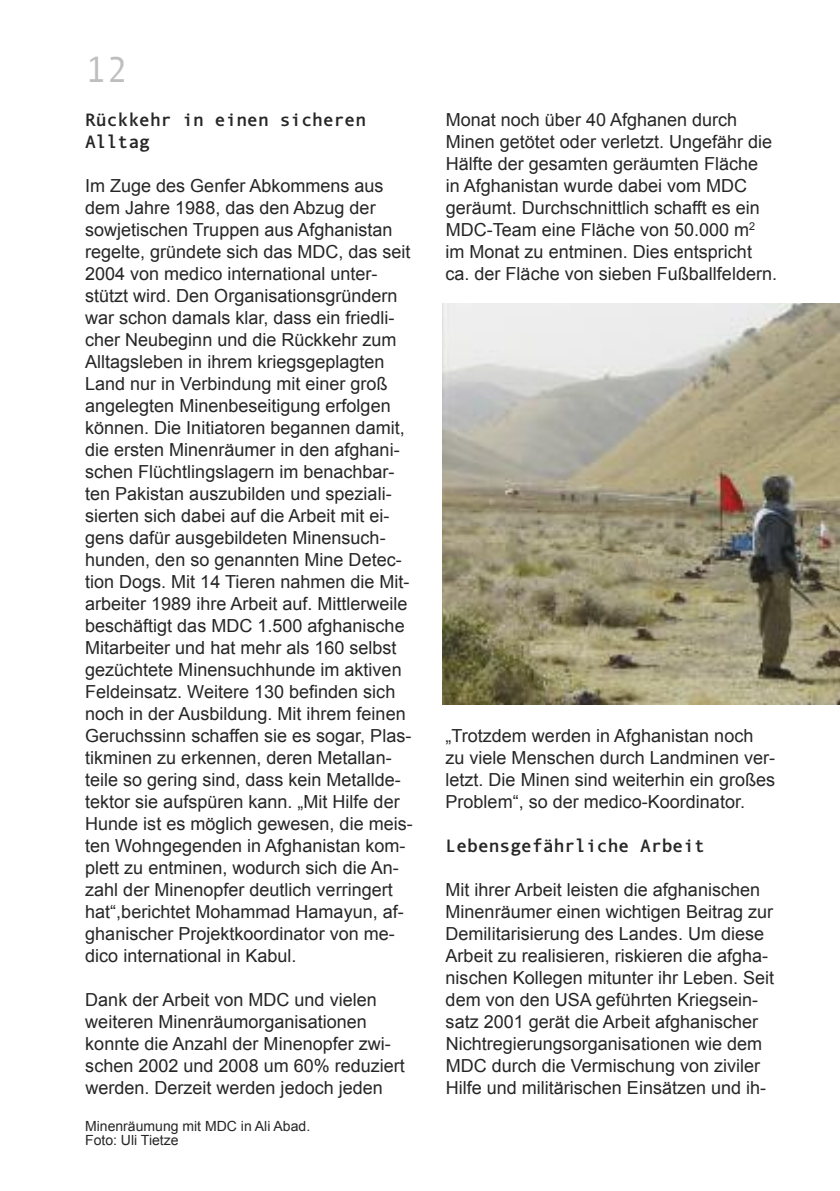
<style>
.page{position:relative;width:840px;height:1191px;background:#fff}
.page>*{position:absolute;margin:0;border:0;box-sizing:border-box;transform-origin:0 0}
.t1{font:36px "Andale Mono";color:#bebebe}
.t2{font:18px/22px "Arial";color:#272627}
.t3{font:700 18px/22px "Andale Mono";color:#272627}
.t4{font:14px/14px "Arial";color:#272627}
</style>
<div class="page">
<img style="left:442px;top:303px;width:397px;height:401px">
<h1 class="t1" style="left:85px;top:49px;width:45px">12</h1>
<p class="t3" style="left:85px;top:110px;width:282px">Rückkehr in einen sicheren<br>Alltag</p>
<p class="t2" style="left:85px;top:174px;width:329px">Im Zuge des Genfer Abkommens aus dem Jahre 1988, das den Abzug der sowjetischen Truppen aus Afghanistan regelte, gründete sich das MDC, das seit 2004 von medico international unter&shy;stützt wird. Den Organisationsgründern war schon damals klar, dass ein friedli&shy;cher Neubeginn und die Rückkehr zum Alltagsleben in ihrem kriegsgeplagten Land nur in Verbindung mit einer groß angelegten Minenbeseitigung erfolgen können. Die Initiatoren begannen damit, die ersten Minenräumer in den afghani&shy;schen Flüchtlingslagern im benachbar&shy;ten Pakistan auszubilden und speziali&shy;sierten sich dabei auf die Arbeit mit ei&shy;gens dafür ausgebildeten Minensuch&shy;hunden, den so genannten Mine Detec&shy;tion Dogs. Mit 14 Tieren nahmen die Mit&shy;arbeiter 1989 ihre Arbeit auf. Mittlerweile beschäftigt das MDC 1.500 afghanische Mitarbeiter und hat mehr als 160 selbst gezüchtete Minensuchhunde im aktiven Feldeinsatz. Weitere 130 befinden sich noch in der Ausbildung. Mit ihrem feinen Geruchssinn schaffen sie es sogar, Plas&shy;tikminen zu erkennen, deren Metallan&shy;teile so gering sind, dass kein Metallde&shy;tektor sie aufspüren kann. „Mit Hilfe der Hunde ist es möglich gewesen, die meis&shy;ten Wohngegenden in Afghanistan kom&shy;plett zu entminen, wodurch sich die An&shy;zahl der Minenopfer deutlich verringert hat“,berichtet Mohammad Hamayun, af&shy;ghanischer Projektkoordinator von me&shy;dico international in Kabul.</p>
<p class="t2" style="left:85px;top:988px;width:321px">Dank der Arbeit von MDC und vielen weiteren Minenräumorganisationen konnte die Anzahl der Minenopfer zwi&shy;schen 2002 und 2008 um 60% reduziert werden. Derzeit werden jedoch jeden</p>
<p class="t4" style="left:85px;top:1119px;width:226px">Minenräumung mit MDC in Ali Abad.<br>Foto: Uli Tietze</p>
<p class="t2" style="left:445px;top:108px;width:333px">Monat noch über 40 Afghanen durch Minen getötet oder verletzt. Ungefähr die Hälfte der gesamten geräumten Fläche<br>in Afghanistan wurde dabei vom MDC geräumt. Durchschnittlich schafft es ein MDC-Team eine Fläche von 50.000 m<sup>2 </sup>im Monat zu entminen. Dies entspricht ca. der Fläche von sieben Fußballfeldern.</p>
<p class="t2" style="left:445px;top:724px;width:331px">„Trotzdem werden in Afghanistan noch zu viele Menschen durch Landminen ver&shy;letzt. Die Minen sind weiterhin ein großes Problem“, so der medico-Koordinator.</p>
<p class="t3" style="left:445px;top:836px;width:261px">Lebensgefährliche Arbeit</p>
<p class="t2" style="left:445px;top:878px;width:330px">Mit ihrer Arbeit leisten die afghanischen Minenräumer einen wichtigen Beitrag zur Demilitarisierung des Landes. Um diese Arbeit zu realisieren, riskieren die afgha&shy;nischen Kollegen mitunter ihr Leben. Seit dem von den USA geführten Kriegsein&shy;satz 2001 gerät die Arbeit afghanischer Nichtregierungsorganisationen wie dem MDC durch die Vermischung von ziviler Hilfe und militärischen Einsätzen und ih-</p>
</div>
